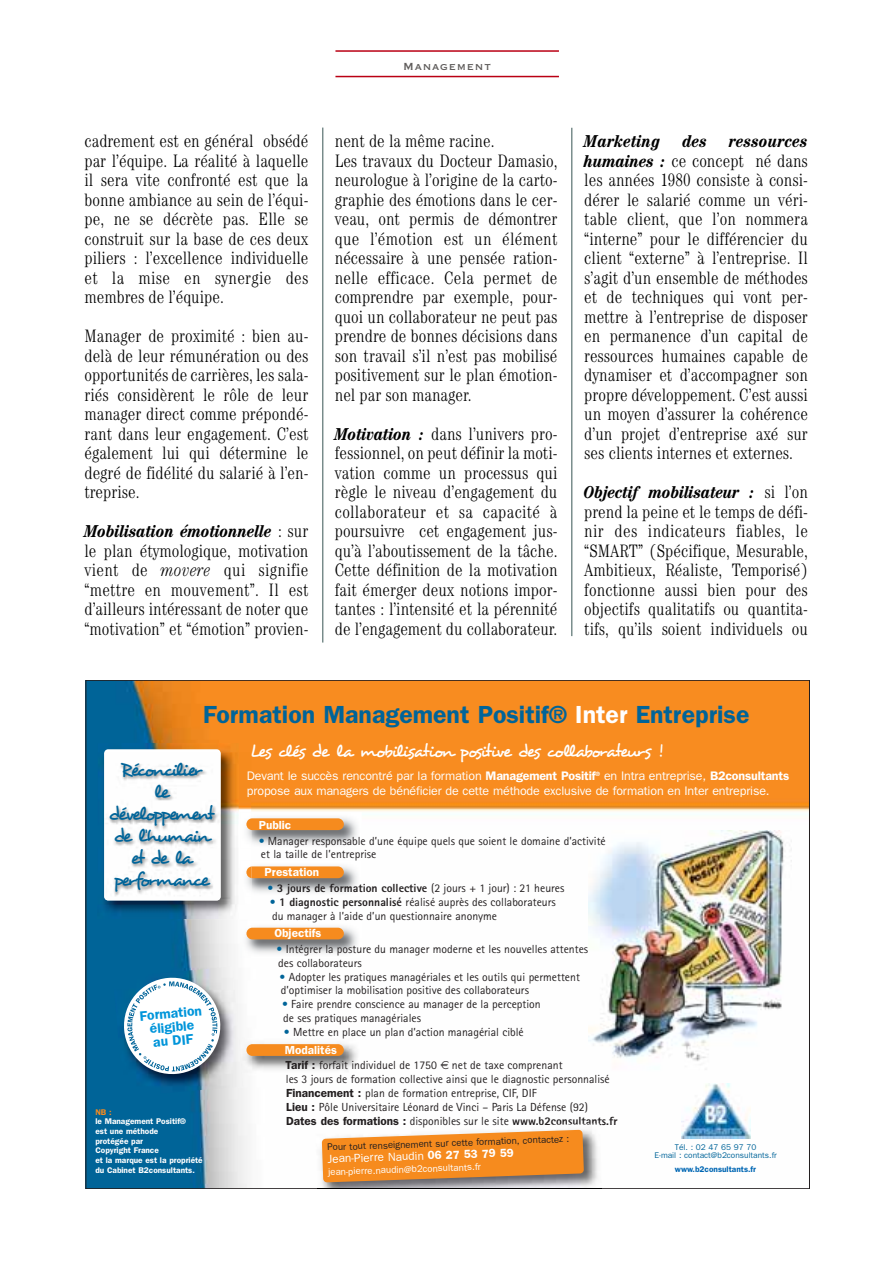
<style>
.page{position:relative;width:893px;height:1263px;background:#fff}
.page>*{position:absolute;margin:0;border:0;box-sizing:border-box;transform-origin:0 0}
.t1{font:600 24.9px "Franklin Gothic";color:#006499}
.t2{font:19.35px/22px "Desyrel";letter-spacing:-.11em;color:#006499;text-align:center}
.t3{font:300 condensed 18px/19.5px "Century";color:#000;text-align:justify;scale:.95 1}
.t4{font:18px "Desyrel";letter-spacing:-.085em;color:#fff}
.t5{font:italic 700 condensed 17.25px "Century";color:#000}
.t6{font:italic 700 condensed 17.25px "Century";letter-spacing:.02em;color:#000}
.t7{font:600 13.8px/13.8px "Franklin Gothic";color:#0095da;text-align:center}
.t8{font:13.5px "Copperplate Thirty One BC";letter-spacing:.06em;color:#605d5c;scale:.96 1}
.t9{font:12.45px/15.1px "Franklin Gothic";letter-spacing:-.01em;color:#fff}
.t10{font:11.7px/13.8px "Rotis Sans Serif";color:#231f20}
.t11{font:800 11.7px "Rotis Sans Serif";color:#231f20}
.t12{font:600 11.7px "Franklin Gothic";color:#fff}
.t13{font:11.7px "Franklin Gothic";color:#fff}
.t14{font:9.6px "Franklin Gothic";color:#231f20}
.t15{font:9.6px "Franklin Gothic";color:#fff}
.t16{font:600 8.25px/9.6px "Franklin Gothic";color:#fff}
.t17{font:8.25px/8.2px "Franklin Gothic";color:#006499;text-align:center}
.t18{font:600 8.25px "Franklin Gothic";color:#0066b3}
.t19{font:600 8.25px "Franklin Gothic";color:#f68b1e}
.s1{font-weight:300;font-style:normal;font-size:18px}
.s2{font-style:italic}
.s3{font-weight:700;font-style:italic;font-size:17.25px}
.s4{color:#fff}
.s5{font-weight:600}
.s6{color:#006499}
.s7{font-weight:400;color:#006499}
.s8{font-weight:400}
.s9{font-weight:800}
.s10{font-family:"Franklin Gothic";font-weight:600}
</style>
<div class="page">
<hr style="left:335px;top:50px;width:224px;height:2px;background:#ba0014">
<hr style="left:335px;top:76px;width:224px;height:1px;background:#ba0014">
<hr style="left:323px;top:128px;width:1px;height:514px;background:#385554">
<hr style="left:572px;top:128px;width:1px;height:508px;background:#385554">
<img style="left:88px;top:682px;width:720px;height:505px">
<img style="left:589px;top:830px;width:202px;height:242px">
<div style="left:246px;top:818px;width:98px;height:12px;background:#f68b1e;border-radius:6px"></div>
<div style="left:246px;top:866px;width:98px;height:12px;background:#f68b1e;border-radius:6px"></div>
<img style="left:240px;top:921px;width:122px;height:36px">
<div style="left:246px;top:928px;width:98px;height:11px;background:#f68b1e;border-radius:6px"></div>
<img style="left:243px;top:1038px;width:119px;height:36px">
<div style="left:246px;top:1044px;width:98px;height:12px;background:#f68b1e;border-radius:6px"></div>
<img style="left:98px;top:904px;width:141px;height:14px">
<img style="left:98px;top:743px;width:141px;height:9px">
<img style="left:113px;top:967px;width:130px;height:130px">
<img style="left:240px;top:1054px;width:2px;height:20px">
<img style="left:88px;top:752px;width:163px;height:152px">
<div style="left:86px;top:753px;width:12px;height:151px;background:#006498"></div>
<svg style="left:246px;top:818px;width:5px;height:12px"></svg>
<svg style="left:246px;top:866px;width:5px;height:12px"></svg>
<img style="left:104px;top:752px;width:117px;height:148px">
<svg style="left:122px;top:975px;width:100px;height:101px"></svg>
<img style="left:682px;top:1084px;width:69px;height:54px">
<img style="left:315px;top:1123px;width:287px;height:65px">
<img style="left:557px;top:1123px;width:43px;height:2px">
<hr style="left:317px;top:1188px;width:285px;height:1px;background:#000">
<svg style="left:322px;top:1130px;width:262px;height:52px;background:#ec9238"></svg>
<svg style="left:441px;top:1061px;width:8px;height:8px"></svg>
<p class="t8" style="left:403px;top:58px;width:93px">Management</p>
<p class="t3" style="left:85px;top:133px;width:237px">cadrement est en général obsédé par l’équipe. La réalité à laquelle il sera vite confronté est que la bonne ambiance au sein de l’équi&shy;pe, ne se décrète pas. Elle se construit sur la base de ces deux piliers : l’excellence individuelle et la mise en synergie des membres de l’équipe.</p>
<p class="t3" style="left:85px;top:328px;width:237px">Manager de proximité : bien au&shy;delà de leur rémunération ou des opportunités de carrières, les sala&shy;riés considèrent le rôle de leur manager direct comme prépondé&shy;rant dans leur engagement. C’est également lui qui détermine le degré de fidélité du salarié à l’en&shy;treprise.</p>
<p class="t5" style="left:85px;top:525px;width:225px">Mobilisation émotionnelle <span class="s1">: sur</span></p>
<p class="t3" style="left:85px;top:542px;width:237px">le plan étymologique, motivation vient de <span class="s2">movere</span> qui signifie “mettre en mouvement”. Il est d’ailleurs intéressant de noter que “motivation” et “émotion” provien-</p>
<p class="t3" style="left:335px;top:133px;width:236px;text-align:left">nent de la même racine.<br>Les travaux du Docteur Damasio, neurologue à l’origine de la carto&shy;graphie des émotions dans le cer&shy;veau, ont permis de démontrer que l’émotion est un élément nécessaire à une pensée ration&shy;nelle efficace. Cela permet de comprendre par exemple, pour&shy;quoi un collaborateur ne peut pas prendre de bonnes décisions dans son travail s’il n’est pas mobilisé positivement sur le plan émotion&shy;nel par son manager.</p>
<p class="t3" style="left:335px;top:425px;width:236px"><span class="s3">Motivation :</span> dans l’univers pro&shy;fessionnel, on peut définir la moti&shy;vation comme un processus qui règle le niveau d’engagement du collaborateur et sa capacité à poursuivre cet engagement jus&shy;qu’à l’aboutissement de la tâche.<br>Cette définition de la motivation fait émerger deux notions impor&shy;tantes : l’intensité et la pérennité de l’engagement du collaborateur.</p>
<p class="t6" style="left:584px;top:135px;width:78px">Marketing</p>
<p class="t5" style="left:683px;top:135px;width:26px">des</p>
<p class="t6" style="left:729px;top:135px;width:80px">ressources</p>
<p class="t3" style="left:584px;top:152px;width:237px"><span class="s3">humaines :</span> ce concept né dans les années 1980 consiste à consi&shy;dérer le salarié comme un véri&shy;table client, que l’on nommera “interne” pour le différencier du client “externe” à l’entreprise. Il s’agit d’un ensemble de méthodes et de techniques qui vont per&shy;mettre à l’entreprise de disposer en permanence d’un capital de ressources humaines capable de dynamiser et d’accompagner son propre développement. C’est aussi un moyen d’assurer la cohérence d’un projet d’entreprise axé sur ses clients internes et externes.</p>
<p class="t5" style="left:584px;top:486px;width:225px">Objectif mobilisateur : <span class="s1">si l’on</span></p>
<p class="t3" style="left:584px;top:503px;width:237px">prend la peine et le temps de défi&shy;nir des indicateurs fiables, le “SMART” (Spécifique, Mesurable, Ambitieux, Réaliste, Temporisé) fonctionne aussi bien pour des objectifs qualitatifs ou quantita&shy;tifs, qu’ils soient individuels ou</p>
<h1 class="t1" style="left:203px;top:706px;width:548px">Formation Management Positif® <span class="s4">Inter</span> Entreprise</h1>
<p class="t2" style="left:109px;top:757px;width:107px">Réconcilier<br>le développement de l’humain et de la performance</p>
<p class="t4" style="left:250px;top:739px;width:414px">Les clés de la mobilisation positive des collaborateurs !</p>
<p class="t9" style="left:247px;top:769px;width:544px">Devant le succès rencontré par la formation <span class="s5">Management Positif</span><sup>®</sup> en Intra entreprise, <span class="s5">B2consultants </span>propose aux managers de bénéficier de cette méthode exclusive de formation en Inter entreprise.</p>
<p class="t12" style="left:259px;top:821px;width:34px">Public</p>
<p class="t10" style="left:259px;top:835px;width:349px"><span class="s6">•</span> Manager responsable d’une équipe quels que soient le domaine d’activité et la taille de l’entreprise</p>
<p class="t12" style="left:265px;top:868px;width:56px">Prestation</p>
<p class="t11" style="left:267px;top:884px;width:298px"><span class="s7">•</span> 3 jours de formation collective <span class="s8">(2 jours + 1 jour) : 21 heures</span></p>
<p class="t10" style="left:270px;top:896px;width:287px"><span class="s6">•</span> <span class="s9">1 diagnostic personnalisé</span> réalisé auprès des collaborateurs du manager à l’aide d’un questionnaire anonyme</p>
<p class="t12" style="left:275px;top:929px;width:48px">Objectifs</p>
<p class="t10" style="left:277px;top:943px;width:313px"><span class="s6">•</span> Intégrer la posture du manager moderne et les nouvelles attentes des collaborateurs</p>
<p class="t10" style="left:280px;top:971px;width:302px"><span class="s6">•</span> Adopter les pratiques managériales et les outils qui permettent d’optimiser la mobilisation positive des collaborateurs</p>
<p class="t10" style="left:282px;top:998px;width:260px"><span class="s6">•</span> Faire prendre conscience au manager de la perception de ses pratiques managériales</p>
<p class="t10" style="left:284px;top:1026px;width:241px"><span class="s6">•</span> Mettre en place un plan d’action managérial ciblé</p>
<p class="t12" style="left:285px;top:1045px;width:54px">Modalités</p>
<p class="t10" style="left:286px;top:1060px;width:153px"><span class="s10">Tarif :</span> forfait individuel de 1750</p>
<p class="t7" style="left:139px;top:1010px;width:64px;rotate:-5deg">Formation éligible au DIF</p>
<p class="t10" style="left:286px;top:1060px;width:333px;text-indent:166px">net de taxe comprenant<br>les 3 jours de formation collective ainsi que le diagnostic personnalisé <span class="s10">Financement :</span> plan de formation entreprise, CIF, DIF<br><span class="s10">Lieu :</span> Pôle Universitaire Léonard de Vinci – Paris La Défense (92)<br><span class="s10">Dates des formations :</span> disponibles sur le site <span class="s9">www.b2consultants.fr</span></p>
<p class="t19" style="left:95px;top:1109px;width:18px">NB :</p>
<p class="t16" style="left:95px;top:1117px;width:109px">le Management Positif®<br>est une méthode<br>protégée par<br>Copyright France<br>et la marque est la propriété du Cabinet B2consultants.</p>
<p class="t14" style="left:327px;top:1144px;width:244px;rotate:-2deg">Pour tout renseignement sur cette formation, contactez :</p>
<p class="t13" style="left:328px;top:1155px;width:187px;rotate:-2deg">Jean-Pierre Naudin <span class="s5">06 27 53 79 59</span></p>
<p class="t15" style="left:328px;top:1169px;width:154px;rotate:-2deg">jean-pierre.naudin@b2consultants.fr</p>
<p class="t17" style="left:655px;top:1143px;width:124px">Tél. : 02 47 65 97 70<br>E-mail : contact@b2consultants.fr</p>
<p class="t18" style="left:675px;top:1166px;width:82px">www.b2consultants.fr</p>
</div>
